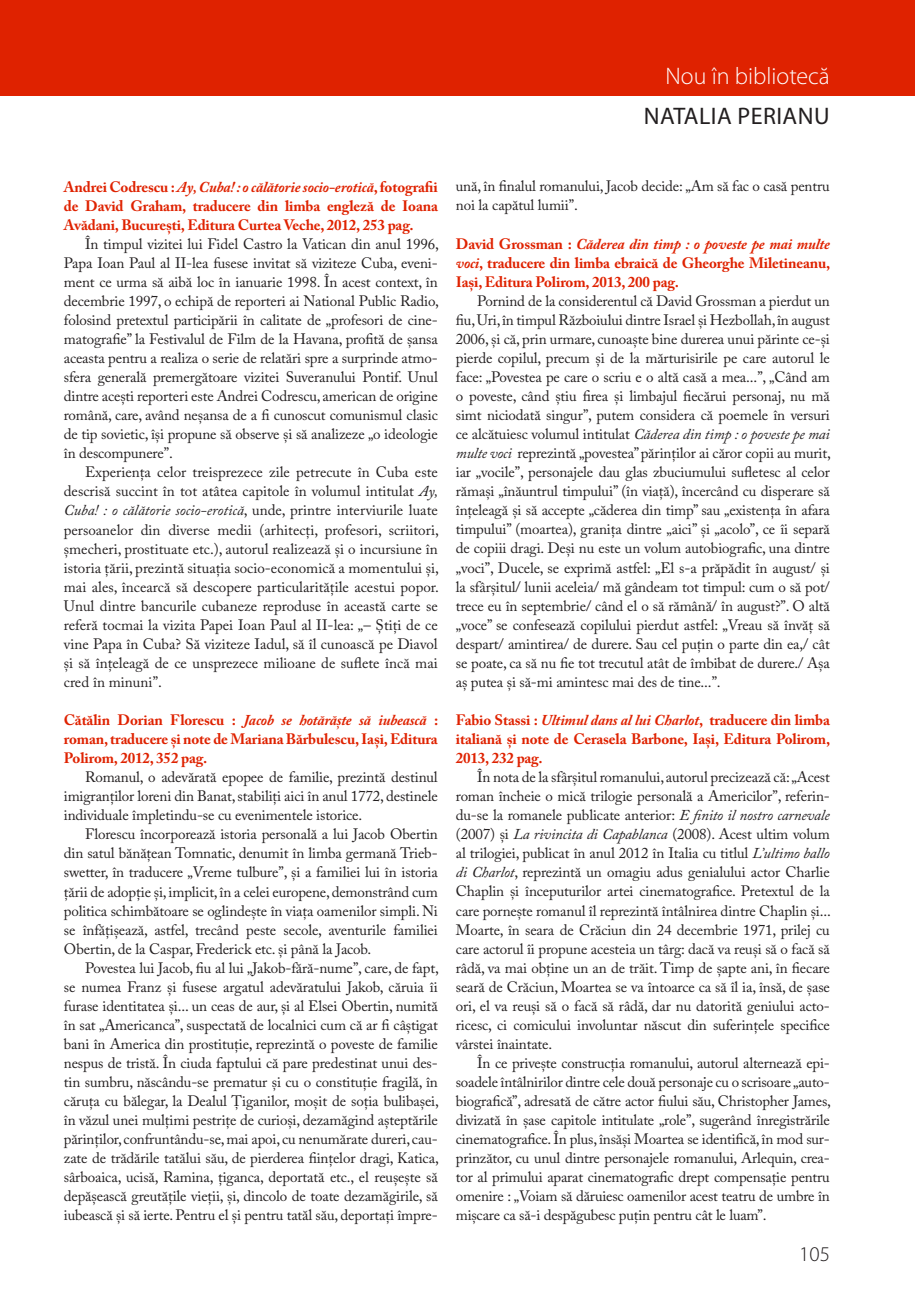
<style>
.page{position:relative;width:915px;height:1306px;background:#fff}
.page>*{position:absolute;margin:0;border:0;box-sizing:border-box;transform-origin:0 0}
.t1{font:300 24px "Myriad Pro";color:#fff}
.t2{font:24px "Myriad Pro";letter-spacing:.02em;color:#231f20}
.t3{font:300 21px "Myriad Pro";color:#231f20}
.t4{font:15px/19px "Adobe Caslon Pro";letter-spacing:-.01em;color:#231f20;text-align:justify}
.t5{font:700 15px/19px "Adobe Caslon Pro";letter-spacing:-.01em;color:#df2200;text-align:justify}
.s1{font-style:italic}
</style>
<div class="page">
<div style="left:0;top:0;width:914px;height:95px;background:#df2200"></div>
<p class="t1" style="left:665px;top:61px;width:166px">Nou în bibliotecă</p>
<p class="t2" style="left:643px;top:101px;width:187px">NATALIA PERIANU</p>
<p class="t5" style="left:64px;top:177px;width:375px">Andrei Codrescu : <span class="s1">Ay, Cuba! : o călătorie socio-erotică</span>, fotografii de David Graham, traducere din limba engleză de Ioana Avădani, Bucureşti, Editura Curtea Veche, 2012, 253 pag.</p>
<p class="t4" style="left:64px;top:234px;width:376px;text-indent:21px">În timpul vizitei lui Fidel Castro la Vatican din anul 1996, Papa Ioan Paul al II-lea fusese invitat să viziteze Cuba, eveni&shy;ment ce urma să aibă loc în ianuarie 1998. În acest context, în decembrie 1997, o echipă de reporteri ai National Public Radio, folosind pretextul participării în calitate de „profesori de cine&shy;matografie” la Festivalul de Film de la Havana, profită de şansa aceasta pentru a realiza o serie de relatări spre a surprinde atmo&shy;sfera generală premergătoare vizitei Suveranului Pontif. Unul dintre aceşti reporteri este Andrei Codrescu, american de origine română, care, având neşansa de a fi cunoscut comunismul clasic de tip sovietic, îşi propune să observe şi să analizeze „o ideologie în descompunere”.</p>
<p class="t4" style="left:64px;top:462px;width:376px;text-indent:21px">Experienţa celor treisprezece zile petrecute în Cuba este descrisă succint în tot atâtea capitole în volumul intitulat <span class="s1">Ay, Cuba! : o călătorie socio-erotică</span>, unde, printre interviurile luate persoanelor din diverse medii (arhitecţi, profesori, scriitori, şmecheri, prostituate etc.), autorul realizează şi o incursiune în istoria ţării, prezintă situaţia socio-economică a momentului şi, mai ales, încearcă să descopere particularităţile acestui popor.<br>Unul dintre bancurile cubaneze reproduse în această carte se referă tocmai la vizita Papei Ioan Paul al II-lea: „– Ştiţi de ce vine Papa în Cuba? Să viziteze Iadul, să îl cunoască pe Diavol şi să înţeleagă de ce unsprezece milioane de suflete încă mai cred în minuni”.</p>
<p class="t5" style="left:64px;top:710px;width:376px">Cătălin Dorian Florescu : <span class="s1">Jacob se hotărăşte să iubească</span> : roman, traducere şi note de Mariana Bărbulescu, Iaşi, Editura Polirom, 2012, 352 pag.</p>
<p class="t4" style="left:64px;top:767px;width:375px;text-indent:21px">Romanul, o adevărată epopee de familie, prezintă destinul imigranţilor loreni din Banat,stabiliţi aici în anul 1772, destinele individuale împletindu-se cu evenimentele istorice.</p>
<p class="t4" style="left:64px;top:824px;width:375px;text-indent:21px">Florescu încorporează istoria personală a lui Jacob Obertin din satul bănăţean Tomnatic, denumit în limba germană Trieb&shy;swetter, în traducere „Vreme tulbure”, şi a familiei lui în istoria ţării de adopţie şi, implicit, în a celei europene, demonstrând cum politica schimbătoare se oglindeşte în viaţa oamenilor simpli. Ni se înfăţişează, astfel, trecând peste secole, aventurile familiei Obertin, de la Caspar, Frederick etc. şi până la Jacob.</p>
<p class="t4" style="left:64px;top:958px;width:376px;text-indent:21px">Povestea lui Jacob, fiu al lui „Jakob-fără-nume”, care, de fapt, se numea Franz şi fusese argatul adevăratului Jakob, căruia îi furase identitatea şi... un ceas de aur, şi al Elsei Obertin, numită în sat „Americanca”, suspectată de localnici cum că ar fi câştigat bani în America din prostituţie, reprezintă o poveste de familie nespus de tristă. În ciuda faptului că pare predestinat unui des&shy;tin sumbru, născându-se prematur şi cu o constituţie fragilă, în căruţa cu bălegar, la Dealul Ţiganilor, moşit de soţia bulibaşei, în văzul unei mulţimi pestriţe de curioşi, dezamăgind aşteptările părinţilor, confruntându-se, mai apoi, cu nenumărate dureri, cau&shy;zate de trădările tatălui său, de pierderea fiinţelor dragi, Katica, sârboaica, ucisă, Ramina, ţiganca, deportată etc., el reuşeşte să depăşească greutăţile vieţii, şi, dincolo de toate dezamăgirile, să iubească şi să ierte. Pentru el şi pentru tatăl său, deportaţi împre-</p>
<p class="t4" style="left:455px;top:177px;width:375px">ună, în finalul romanului, Jacob decide: „Am să fac o casă pentru noi la capătul lumii”.</p>
<p class="t5" style="left:455px;top:234px;width:376px">David Grossman : <span class="s1">Căderea din timp : o poveste pe mai multe voci</span>, traducere din limba ebraică de Gheorghe Miletineanu, Iaşi, Editura Polirom, 2013, 200 pag.</p>
<p class="t4" style="left:455px;top:291px;width:376px;text-indent:21px">Pornind de la considerentul că David Grossman a pierdut un fiu, Uri, în timpul Războiului dintre Israel şi Hezbollah, în august 2006, şi că, prin urmare, cunoaşte bine durerea unui părinte ce-şi pierde copilul, precum şi de la mărturisirile pe care autorul le face: „Povestea pe care o scriu e o altă casă a mea...”, „Când am o poveste, când ştiu firea şi limbajul fiecărui personaj, nu mă simt niciodată singur”, putem considera că poemele în versuri ce alcătuiesc volumul intitulat <span class="s1">Căderea din timp : o poveste pe mai multe voci</span> reprezintă „povestea” părinţilor ai căror copii au murit, iar „vocile”, personajele dau glas zbuciumului sufletesc al celor rămaşi „înăuntrul timpului” (în viaţă), încercând cu disperare să înţeleagă şi să accepte „căderea din timp” sau „existenţa în afara timpului” (moartea), graniţa dintre „aici” şi „acolo”, ce îi separă de copiii dragi. Deşi nu este un volum autobiografic, una dintre „voci”, Ducele, se exprimă astfel: „El s-a prăpădit în august/ şi la sfârşitul/ lunii aceleia/ mă gândeam tot timpul: cum o să pot/ trece eu în septembrie/ când el o să rămână/ în august?”. O altă „voce” se confesează copilului pierdut astfel: „Vreau să învăţ să despart/ amintirea/ de durere. Sau cel puţin o parte din ea,/ cât se poate, ca să nu fie tot trecutul atât de îmbibat de durere./ Aşa aş putea şi să-mi amintesc mai des de tine...”.</p>
<p class="t5" style="left:455px;top:710px;width:376px">Fabio Stassi : <span class="s1">Ultimul dans al lui Charlot</span>, traducere din limba italiană şi note de Cerasela Barbone, Iaşi, Editura Polirom, 2013, 232 pag.</p>
<p class="t4" style="left:455px;top:767px;width:376px;text-indent:21px">În nota de la sfârşitul romanului, autorul precizează că: „Acest roman încheie o mică trilogie personală a Americilor”, referin&shy;du-se la romanele publicate anterior: <span class="s1">E finito il nostro carnevale </span>(2007) şi <span class="s1">La rivincita di Capablanca</span> (2008). Acest ultim volum al trilogiei, publicat în anul 2012 în Italia cu titlul <span class="s1">L’ultimo ballo di Charlot</span>, reprezintă un omagiu adus genialului actor Charlie Chaplin şi începuturilor artei cinematografice. Pretextul de la care porneşte romanul îl reprezintă întâlnirea dintre Chaplin şi...<br>Moarte, în seara de Crăciun din 24 decembrie 1971, prilej cu care actorul îi propune acesteia un târg: dacă va reuşi să o facă să râdă, va mai obţine un an de trăit. Timp de şapte ani, în fiecare seară de Crăciun, Moartea se va întoarce ca să îl ia, însă, de şase ori, el va reuşi să o facă să râdă, dar nu datorită geniului acto&shy;ricesc, ci comicului involuntar născut din suferinţele specifice vârstei înaintate.</p>
<p class="t4" style="left:455px;top:1053px;width:376px;text-indent:21px">În ce priveşte construcţia romanului, autorul alternează epi&shy;soadele întâlnirilor dintre cele două personaje cu o scrisoare „auto&shy;biografică”, adresată de către actor fiului său, Christopher James, divizată în şase capitole intitulate „role”, sugerând înregistrările cinematografice. În plus, însăşi Moartea se identifică, în mod sur&shy;prinzător, cu unul dintre personajele romanului, Arlequin, crea&shy;tor al primului aparat cinematografic drept compensaţie pentru omenire : „Voiam să dăruiesc oamenilor acest teatru de umbre în mişcare ca să-i despăgubesc puţin pentru cât le luam”.</p>
<p class="t3" style="left:799px;top:1241px;width:32px">105</p>
</div>
